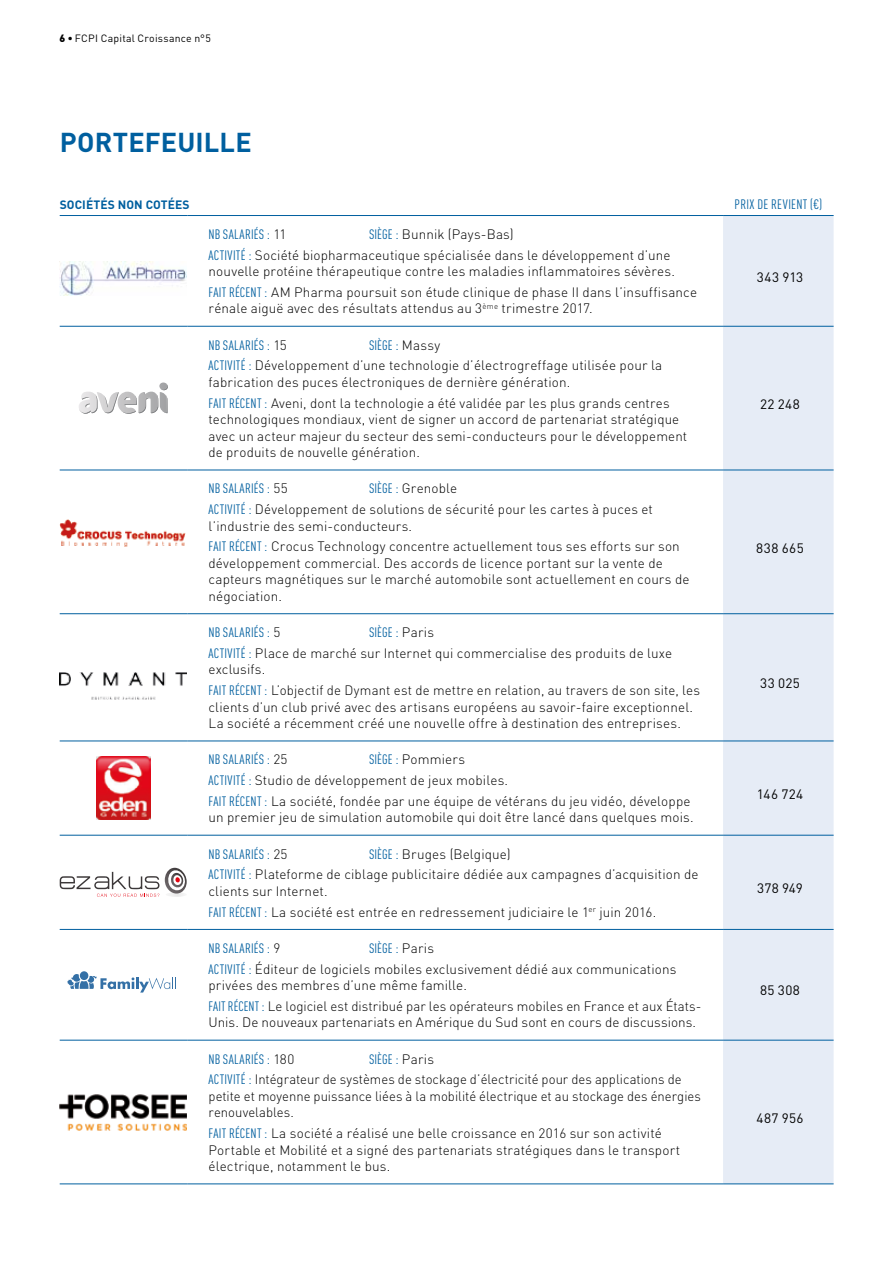
<style>
.page{position:relative;width:893px;height:1263px;background:#fff}
.page>*{position:absolute;margin:0;border:0;box-sizing:border-box;transform-origin:0 0}
.t1{font:700 27px "DIN Pro";letter-spacing:.005em;color:#005f9f}
.t2{font:300 13.5px/20.7px "DIN Pro";letter-spacing:.01em;color:#000}
.t3{font:condensed 13.5px "DIN Pro";letter-spacing:.02em;color:#005f9f}
.t4{font:13.5px "DIN Pro";letter-spacing:.025em;color:#000}
.t5{font:700 12px "DIN Pro";letter-spacing:.01em;color:#005f9f}
.t6{font:10.5px "DIN Pro";letter-spacing:.02em;color:#000}
.s1{font-weight:900}
.s2{font-weight:300;font-stretch:normal;color:#000}
.s3{font-weight:400;font-stretch:condensed;color:#005f9f}
</style>
<div class="page">
<div style="left:723px;top:216px;width:111px;height:967px;background:#e6ecf6"></div>
<hr style="left:60px;top:215px;width:127px;height:1px;background:#005f9f">
<hr style="left:60px;top:326px;width:127px;height:1px;background:#005f9f">
<hr style="left:60px;top:470px;width:127px;height:1px;background:#005f9f">
<hr style="left:60px;top:613px;width:127px;height:1px;background:#005f9f">
<hr style="left:60px;top:740px;width:127px;height:1px;background:#005f9f">
<hr style="left:60px;top:835px;width:127px;height:1px;background:#005f9f">
<hr style="left:60px;top:929px;width:127px;height:1px;background:#005f9f">
<hr style="left:60px;top:1040px;width:127px;height:1px;background:#005f9f">
<hr style="left:60px;top:1183px;width:127px;height:1px;background:#005f9f">
<hr style="left:187px;top:215px;width:536px;height:1px;background:#005f9f">
<hr style="left:187px;top:326px;width:536px;height:1px;background:#005f9f">
<hr style="left:187px;top:470px;width:536px;height:1px;background:#005f9f">
<hr style="left:187px;top:613px;width:536px;height:1px;background:#005f9f">
<hr style="left:187px;top:740px;width:536px;height:1px;background:#005f9f">
<hr style="left:187px;top:835px;width:536px;height:1px;background:#005f9f">
<hr style="left:187px;top:929px;width:536px;height:1px;background:#005f9f">
<hr style="left:187px;top:1040px;width:536px;height:1px;background:#005f9f">
<hr style="left:187px;top:1183px;width:536px;height:1px;background:#005f9f">
<hr style="left:723px;top:215px;width:111px;height:1px;background:#005f9f">
<hr style="left:723px;top:326px;width:111px;height:1px;background:#005f9f">
<hr style="left:723px;top:470px;width:111px;height:1px;background:#005f9f">
<hr style="left:723px;top:613px;width:111px;height:1px;background:#005f9f">
<hr style="left:723px;top:740px;width:111px;height:1px;background:#005f9f">
<hr style="left:723px;top:835px;width:111px;height:1px;background:#005f9f">
<hr style="left:723px;top:929px;width:111px;height:1px;background:#005f9f">
<hr style="left:723px;top:1040px;width:111px;height:1px;background:#005f9f">
<hr style="left:723px;top:1183px;width:111px;height:1px;background:#005f9f">
<img style="left:60px;top:262px;width:127px;height:33px">
<svg style="left:79px;top:382px;width:89px;height:32px"></svg>
<img style="left:60px;top:519px;width:126px;height:28px">
<img style="left:60px;top:672px;width:127px;height:27px">
<img style="left:96px;top:757px;width:54px;height:62px">
<svg style="left:165px;top:868px;width:22px;height:29px"></svg>
<svg style="left:60px;top:872px;width:99px;height:25px"></svg>
<svg style="left:67px;top:971px;width:109px;height:21px"></svg>
<img style="left:60px;top:1094px;width:127px;height:37px">
<p class="t6" style="left:60px;top:30px;width:153px"><span class="s1">6 •</span> FCPI Capital Croissance n°5</p>
<h1 class="t1" style="left:60px;top:120px;width:194px">PORTEFEUILLE</h1>
<p class="t5" style="left:60px;top:195px;width:131px">SOCIÉTÉS NON COTÉES</p>
<p class="t3" style="left:735px;top:195px;width:89px">PRIX DE REVIENT (€)</p>
<p class="t3" style="left:209px;top:224px;width:79px">NB SALARIÉS : <span class="s2">11</span></p>
<p class="t2" style="left:209px;top:223px;width:463px;text-align:center"><span class="s3">SIÈGE :</span> Bunnik (Pays-Bas)<br><span class="s3">ACTIVITÉ :</span> Société biopharmaceutique spécialisée dans le développement d’une</p>
<p class="t2" style="left:209px;top:260px;width:490px">nouvelle protéine thérapeutique contre les maladies inflammatoires sévères.<br><span class="s3">FAIT RÉCENT :</span> AM Pharma poursuit son étude clinique de phase II dans l’insuffisance</p>
<p class="t2" style="left:209px;top:297px;width:386px">rénale aiguë avec des résultats attendus au 3<sup>ème</sup> trimestre 2017.</p>
<p class="t4" style="left:757px;top:266px;width:48px">343 913</p>
<p class="t2" style="left:209px;top:333px;width:455px;text-indent:161px"><span class="s3">SIÈGE :</span> Massy<br><span class="s3">ACTIVITÉ :</span> Développement d’une technologie d’électrogreffage utilisée pour la</p>
<p class="t2" style="left:209px;top:371px;width:463px">fabrication des puces électroniques de dernière génération.<br><span class="s3">FAIT RÉCENT :</span> Aveni, dont la technologie a été validée par les plus grands centres</p>
<p class="t2" style="left:209px;top:410px;width:480px;line-height:16.5px">technologiques mondiaux, vient de signer un accord de partenariat stratégique avec un acteur majeur du secteur des semi-conducteurs pour le développement de produits de nouvelle génération.</p>
<p class="t3" style="left:209px;top:335px;width:80px">NB SALARIÉS : <span class="s2">15</span></p>
<p class="t2" style="left:209px;top:477px;width:446px;text-indent:161px"><span class="s3">SIÈGE :</span> Grenoble<br><span class="s3">ACTIVITÉ :</span> Développement de solutions de sécurité pour les cartes à puces et</p>
<p class="t2" style="left:209px;top:514px;width:473px">l’industrie des semi-conducteurs.<br><span class="s3">FAIT RÉCENT :</span> Crocus Technology concentre actuellement tous ses efforts sur son</p>
<p class="t2" style="left:209px;top:554px;width:482px;line-height:16.5px">développement commercial. Des accords de licence portant sur la vente de capteurs magnétiques sur le marché automobile sont actuellement en cours de négociation.</p>
<p class="t3" style="left:209px;top:479px;width:81px">NB SALARIÉS : <span class="s2">55</span></p>
<p class="t2" style="left:209px;top:621px;width:465px;text-indent:161px"><span class="s3">SIÈGE :</span> Paris<br><span class="s3">ACTIVITÉ :</span> Place de marché sur Internet qui commercialise des produits de luxe</p>
<p class="t2" style="left:209px;top:658px;width:493px">exclusifs.<br><span class="s3">FAIT RÉCENT :</span> L’objectif de Dymant est de mettre en relation, au travers de son site, les</p>
<p class="t2" style="left:209px;top:697px;width:486px;line-height:16.5px">clients d’un club privé avec des artisans européens au savoir-faire exceptionnel.<br>La société a récemment créé une nouvelle offre à destination des entreprises.</p>
<p class="t3" style="left:209px;top:623px;width:73px">NB SALARIÉS : <span class="s2">5</span></p>
<p class="t2" style="left:209px;top:748px;width:484px;text-indent:161px"><span class="s3">SIÈGE :</span> Pommiers<br><span class="s3">ACTIVITÉ :</span> Studio de développement de jeux mobiles.<br><span class="s3">FAIT RÉCENT :</span> La société, fondée par une équipe de vétérans du jeu vidéo, développe</p>
<p class="t2" style="left:209px;top:806px;width:487px">un premier jeu de simulation automobile qui doit être lancé dans quelques mois.</p>
<p class="t3" style="left:209px;top:750px;width:80px">NB SALARIÉS : <span class="s2">25</span></p>
<p class="t4" style="left:760px;top:393px;width:41px">22 248</p>
<p class="t4" style="left:756px;top:537px;width:49px">838 665</p>
<p class="t4" style="left:760px;top:672px;width:41px">33 025</p>
<p class="t4" style="left:757px;top:783px;width:48px">146 724</p>
<p class="t2" style="left:209px;top:842px;width:491px;text-indent:161px"><span class="s3">SIÈGE :</span> Bruges (Belgique)<br><span class="s3">ACTIVITÉ :</span> Plateforme de ciblage publicitaire dédiée aux campagnes d’acquisition de</p>
<p class="t2" style="left:209px;top:879px;width:449px">clients sur Internet.<br><span class="s3">FAIT RÉCENT :</span> La société est entrée en redressement judiciaire le 1<sup>er</sup> juin 2016.</p>
<p class="t4" style="left:757px;top:877px;width:47px">378 949</p>
<p class="t3" style="left:209px;top:938px;width:73px">NB SALARIÉS : <span class="s2">9</span></p>
<p class="t3" style="left:209px;top:844px;width:80px">NB SALARIÉS : <span class="s2">25</span></p>
<p class="t2" style="left:209px;top:936px;width:469px;text-indent:161px"><span class="s3">SIÈGE :</span> Paris<br><span class="s3">ACTIVITÉ :</span> Éditeur de logiciels mobiles exclusivement dédié aux communications</p>
<p class="t2" style="left:209px;top:974px;width:494px">privées des membres d’une même famille.<br><span class="s3">FAIT RÉCENT :</span> Le logiciel est distribué par les opérateurs mobiles en France et aux États-</p>
<p class="t2" style="left:209px;top:1011px;width:489px">Unis. De nouveaux partenariats en Amérique du Sud sont en cours de discussions.</p>
<p class="t4" style="left:760px;top:980px;width:41px">85 308</p>
<p class="t2" style="left:209px;top:1047px;width:475px;text-indent:161px"><span class="s3">SIÈGE :</span> Paris<br><span class="s3">ACTIVITÉ :</span> Intégrateur de systèmes de stockage d’électricité pour des applications de</p>
<p class="t2" style="left:209px;top:1086px;width:494px;line-height:16.5px">petite et moyenne puissance liées à la mobilité électrique et au stockage des énergies renouvelables.</p>
<p class="t2" style="left:209px;top:1124px;width:473px;line-height:16.5px"><span class="s3">FAIT RÉCENT :</span> La société a réalisé une belle croissance en 2016 sur son activité<br>Portable et Mobilité et a signé des partenariats stratégiques dans le transport électrique, notamment le bus.</p>
<p class="t3" style="left:209px;top:1049px;width:87px">NB SALARIÉS : <span class="s2">180</span></p>
<p class="t4" style="left:756px;top:1107px;width:49px">487 956</p>
</div>
